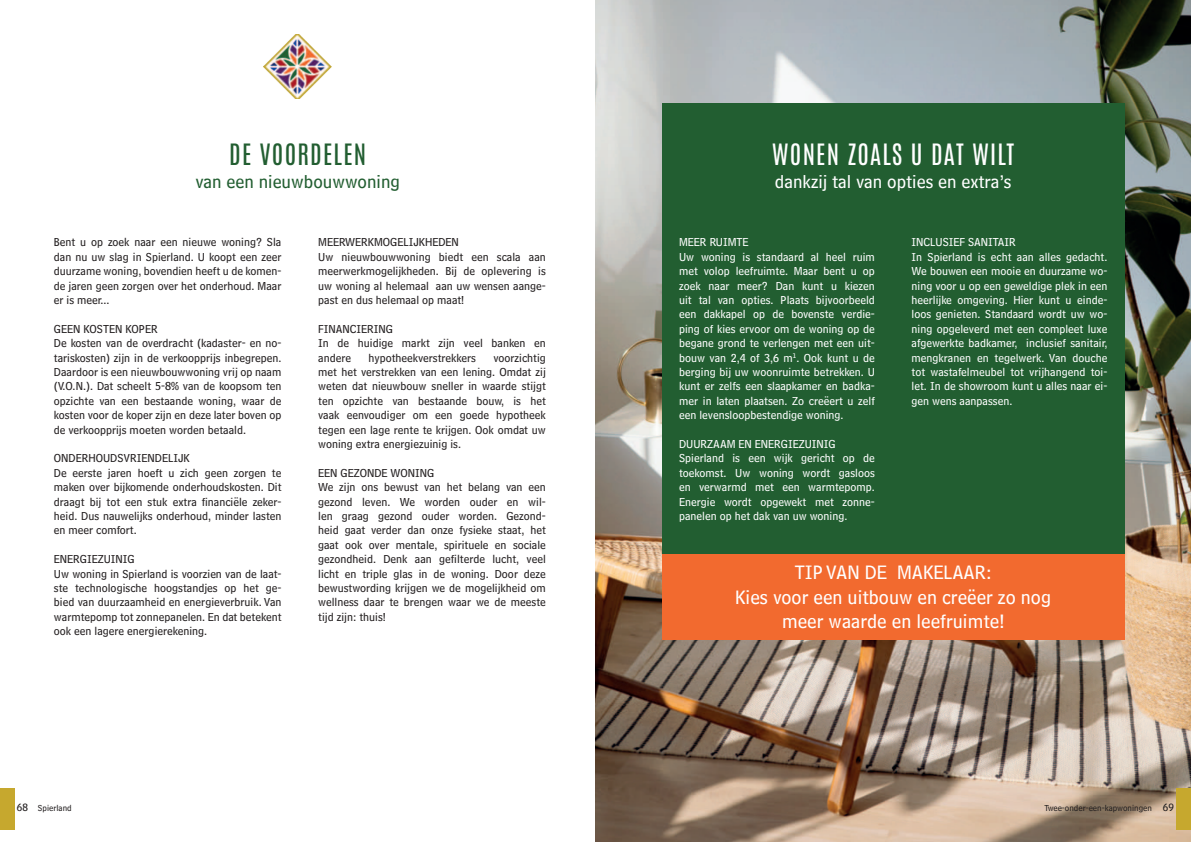
<style>
.page{position:relative;width:1191px;height:842px;background:#fff}
.page>*{position:absolute;margin:0;border:0;box-sizing:border-box;transform-origin:0 0}
.t1{font:25px "Antonio";letter-spacing:.05em;color:#fff}
.t2{font:25px "Antonio";letter-spacing:.05em;color:#225e31}
.t3{font:20.2px/24.2px "Bell Centennial Std Sub Capt";color:#fff;text-align:center}
.t4{font:19px "Bell Centennial Std Sub Capt";color:#fff}
.t5{font:19px "Bell Centennial Std Sub Capt";color:#225e31}
.t6{font:12px/14.4px "Bell Centennial Std Sub Capt";color:#231f20}
.t7{font:12px/14.4px "Bell Centennial Std Sub Capt";color:#fff}
.t8{font:9px "Bell Centennial Std Sub Capt";color:#231f20}
.s1{font-size:11px}
</style>
<div class="page">
<img style="left:595px;top:0;width:596px;height:842px">
<div style="left:662px;top:103px;width:462px;height:451px;background:#225e31"></div>
<div style="left:0;top:788px;width:14px;height:42px;background:#c6a82e"></div>
<div style="left:1176px;top:788px;width:15px;height:42px;background:#c6a82e"></div>
<img style="left:264px;top:35px;width:67px;height:63px">
<div style="left:662px;top:554px;width:462px;height:86px;background:#f26a2f"></div>
<h1 class="t2" style="left:229px;top:137px;width:138px">DE VOORDELEN</h1>
<h3 class="t5" style="left:195px;top:170px;width:206px">van een nieuwbouwwoning</h3>
<p class="t6" style="left:54px;top:235px;width:229px;text-align:justify">Bent u op zoek naar een nieuwe woning? Sla dan nu uw slag in Spierland. U koopt een zeer duurzame woning, bovendien heeft u de komen&shy;de jaren geen zorgen over het onderhoud. Maar er is meer...</p>
<p class="t6" style="left:54px;top:321px;width:229px">GEEN KOSTEN KOPER<br>De kosten van de overdracht (kadaster- en no&shy;tariskosten) zijn in de verkoopprijs inbegrepen.<br>Daardoor is een nieuwbouwwoning vrij op naam (V.O.N.). Dat scheelt 5-8% van de koopsom ten opzichte van een bestaande woning, waar de kosten voor de koper zijn en deze later boven op de verkoopprijs moeten worden betaald.</p>
<p class="t6" style="left:54px;top:451px;width:229px">ONDERHOUDSVRIENDELIJK<br>De eerste jaren hoeft u zich geen zorgen te maken over bijkomende onderhoudskosten. Dit draagt bij tot een stuk extra financiële zeker&shy;heid. Dus nauwelijks onderhoud, minder lasten en meer comfort.</p>
<p class="t6" style="left:54px;top:552px;width:229px">ENERGIEZUINIG<br>Uw woning in Spierland is voorzien van de laat&shy;ste technologische hoogstandjes op het ge&shy;bied van duurzaamheid en energieverbruik. Van warmtepomp tot zonnepanelen. En dat betekent ook een lagere energierekening.</p>
<p class="t6" style="left:318px;top:235px;width:229px">MEERWERKMOGELIJKHEDEN<br>Uw nieuwbouwwoning biedt een scala aan meerwerkmogelijkheden. Bij de oplevering is uw woning al helemaal aan uw wensen aange&shy;past en dus helemaal op maat!</p>
<p class="t6" style="left:318px;top:321px;width:229px">FINANCIERING<br>In de huidige markt zijn veel banken en andere</p>
<p class="t6" style="left:318px;top:350px;width:229px;text-align:justify;text-indent:175px">voorzichtig met het verstrekken van een lening. Omdat zij weten dat nieuwbouw sneller in waarde stijgt ten opzichte van bestaande bouw, is het vaak eenvoudiger om een goede hypotheek tegen een lage rente te krijgen. Ook omdat uw woning extra energiezuinig is.</p>
<p class="t6" style="left:318px;top:465px;width:229px">EEN GEZONDE WONING<br>We zijn ons bewust van het belang van een gezond leven. We worden ouder en wil&shy;len graag gezond ouder worden. Gezond&shy;heid gaat verder dan onze fysieke staat, het gaat ook over mentale, spirituele en sociale gezondheid. Denk aan gefilterde lucht, veel licht en triple glas in de woning. Door deze bewustwording krijgen we de mogelijkheid om wellness daar te brengen waar we de meeste tijd zijn: thuis!</p>
<p class="t6" style="left:368px;top:350px;width:109px">hypotheekverstrekkers</p>
<h1 class="t1" style="left:772px;top:137px;width:243px">WONEN ZOALS U DAT WILT</h1>
<h3 class="t4" style="left:775px;top:170px;width:238px">dankzij tal van opties en extra’s</h3>
<p class="t7" style="left:679px;top:235px;width:197px">MEER RUIMTE<br>Uw woning is standaard al heel ruim met volop leefruimte. Maar bent u op zoek naar meer? Dan kunt u kiezen uit tal van opties. Plaats bijvoorbeeld een dakkapel op de bovenste verdie&shy;ping of kies ervoor om de woning op de begane grond te verlengen met een uit&shy;bouw van 2,4 of 3,6 m<sup>1</sup>. Ook kunt u de berging bij uw woonruimte betrekken. U kunt er zelfs een slaapkamer en badka&shy;mer in laten plaatsen. Zo creëert u zelf een levensloopbestendige woning.</p>
<p class="t7" style="left:679px;top:437px;width:197px">DUURZAAM EN ENERGIEZUINIG<br>Spierland is een wijk gericht op de toekomst. Uw woning wordt gasloos en verwarmd met een warmtepomp.<br>Energie wordt opgewekt met zonne&shy;panelen op het dak van uw woning.</p>
<p class="t7" style="left:911px;top:235px;width:197px">INCLUSIEF SANITAIR<br>In Spierland is echt aan alles gedacht.<br>We bouwen een mooie en duurzame wo&shy;ning voor u op een geweldige plek in een heerlijke omgeving. Hier kunt u einde&shy;loos genieten. Standaard wordt uw wo&shy;ning opgeleverd met een compleet luxe afgewerkte badkamer, inclusief sanitair, mengkranen en tegelwerk. Van douche tot wastafelmeubel tot vrijhangend toi&shy;let. In de showroom kunt u alles naar ei&shy;gen wens aanpassen.</p>
<h2 class="t3" style="left:735px;top:560px;width:317px">TIP VAN DE MAKELAAR:<br>Kies voor een uitbouw en creëer zo nog meer waarde en leefruimte!</h2>
<p class="t8" style="left:17px;top:802px;width:56px"><span class="s1">68</span> Spierland</p>
<p class="t8" style="left:1044px;top:802px;width:131px">Twee-onder-een-kapwoningen <span class="s1">69</span></p>
</div>
